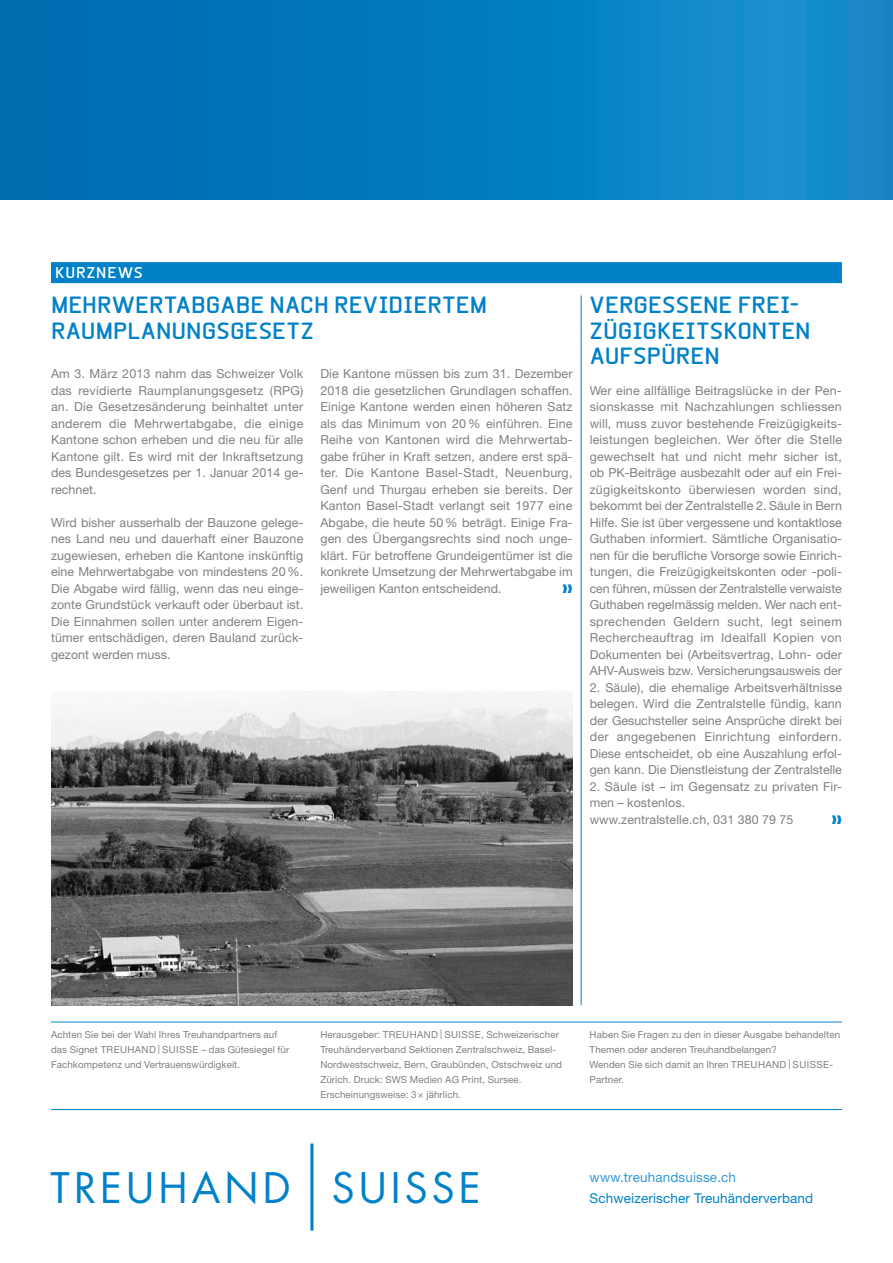
<style>
.page{position:relative;width:893px;height:1263px;background:#fff}
.page>*{position:absolute;margin:0;border:0;box-sizing:border-box;transform-origin:0 0}
.t1{font:40.95px "Futura";letter-spacing:.1em;color:#0081c8}
.t2{font:700 22.5px/25.5px "Beta Sans";color:#0081c8}
.t3{font:700 15px "Beta Sans";letter-spacing:.06em;color:#fff}
.t4{font:13.5px "Helvetica Neue LT Std";letter-spacing:.01em;color:#0081c8}
.t5{font:13.5px "Helvetica Neue LT Std";letter-spacing:.01em;color:#379ad5}
.t6{font:12.45px/16.5px "Helvetica Neue LT Std";letter-spacing:.005em;color:#808083;text-align:justify}
.t7{font:9.75px/15px "Helvetica Neue LT Std";letter-spacing:.01em;color:#808083}
</style>
<div class="page">
<div style="left:0;top:0;width:893px;height:200px;background:linear-gradient(to right,#0069af,#158fcf)"></div>
<hr style="left:892px;top:0;width:1px;height:200px;background:#1b84c4">
<hr style="left:310px;top:1143px;width:3px;height:87px;background:#0081c8">
<hr style="left:51px;top:1109px;width:791px;height:1px;background:#0081c8">
<hr style="left:51px;top:1022px;width:791px;height:1px;background:#0081c8">
<div style="left:51px;top:262px;width:791px;height:21px;background:#0081c8"></div>
<hr style="left:581px;top:296px;width:1px;height:709px;background:#0081c8">
<img style="left:51px;top:692px;width:522px;height:313px">
<p class="t3" style="left:55px;top:264px;width:89px">KURZNEWS</p>
<h2 class="t2" style="left:51px;top:292px;width:438px">MEHRWERTABGABE NACH REVIDIERTEM<br>RAUMPLANUNGSGESETZ</h2>
<p class="t6" style="left:320px;top:365px;width:254px">Die Kantone müssen bis zum 31. Dezember 2018 die gesetzlichen Grundlagen schaffen.<br>Einige Kantone werden einen höheren Satz als das Minimum von 20% einführen. Eine Reihe von Kantonen wird die Mehrwertab&shy;gabe früher in Kraft setzen, andere erst spä&shy;ter. Die Kantone Basel-Stadt, Neuenburg, Genf und Thurgau erheben sie bereits. Der Kanton Basel-Stadt verlangt seit 1977 eine Abgabe, die heute 50% beträgt. Einige Fra&shy;gen des Übergangsrechts sind noch unge&shy;klärt. Für betroffene Grundeigentümer ist die konkrete Umsetzung der Mehrwertabgabe im jeweiligen Kanton entscheidend.</p>
<p class="t6" style="left:51px;top:365px;width:254px">Am 3. März 2013 nahm das Schweizer Volk das revidierte Raumplanungsgesetz (RPG) an. Die Gesetzesänderung beinhaltet unter anderem die Mehrwertabgabe, die einige Kantone schon erheben und die neu für alle Kantone gilt. Es wird mit der Inkraftsetzung des Bundesgesetzes per 1. Januar 2014 ge&shy;rechnet.</p>
<p class="t6" style="left:51px;top:514px;width:254px">Wird bisher ausserhalb der Bauzone gelege&shy;nes Land neu und dauerhaft einer Bauzone zugewiesen, erheben die Kantone inskünftig eine Mehrwertabgabe von mindestens 20 %.<br>Die Abgabe wird fällig, wenn das neu einge&shy;zonte Grundstück verkauft oder überbaut ist.<br>Die Einnahmen sollen unter anderem Eigen&shy;tümer entschädigen, deren Bauland zurück&shy;gezont werden muss.</p>
<h2 class="t2" style="left:590px;top:292px;width:223px">VERGESSENE FREI-<br>ZÜGIGKEITSKONTEN<br>AUFSPÜREN</h2>
<p class="t6" style="left:590px;top:382px;width:254px">Wer eine allfällige Beitragslücke in der Pen&shy;sionskasse mit Nachzahlungen schliessen will, muss zuvor bestehende Freizügigkeits&shy;leistungen begleichen. Wer öfter die Stelle gewechselt hat und nicht mehr sicher ist, ob PK-Beiträge ausbezahlt oder auf ein Frei&shy;zügigkeitskonto überwiesen worden sind, bekommt bei der Zentralstelle 2. Säule in Bern Hilfe. Sie ist über vergessene und kontaktlose Guthaben informiert. Sämtliche Organisatio&shy;nen für die berufliche Vorsorge sowie Einrich&shy;tungen, die Freizügigkeitskonten oder -poli&shy;cen führen, müssen der Zentralstelle verwaiste Guthaben regelmässig melden. Wer nach ent&shy;sprechenden Geldern sucht, legt seinem Rechercheauftrag im Idealfall Kopien von Dokumenten bei (Arbeitsvertrag, Lohn- oder AHV-Ausweis bzw. Versicherungsausweis der</p>
<p class="t6" style="left:590px;top:679px;width:254px">2. Säule), die ehemalige Arbeitsverhältnisse belegen. Wird die Zentralstelle fündig, kann der Gesuchsteller seine Ansprüche direkt bei der angegebenen Einrichtung einfordern.<br>Diese entscheidet, ob eine Auszahlung erfol&shy;gen kann. Die Dienstleistung der Zentralstelle</p>
<p class="t6" style="left:590px;top:778px;width:254px;text-align:left">2. Säule ist – im Gegensatz zu privaten Fir - men – kostenlos.<br>www.zentralstelle.ch, 031 380 79 75</p>
<p class="t7" style="left:51px;top:1027px;width:240px">Achten Sie bei der Wahl Ihres Treuhandpartners auf das Signet TREUHAND | SUISSE – das Gütesiegel für<br>Fachkompetenz und Vertrauenswürdigkeit.</p>
<p class="t7" style="left:320px;top:1027px;width:243px">Herausgeber: TREUHAND | SUISSE, Schweizerischer Treuhänderverband Sektionen Zentralschweiz, Basel-Nordwestschweiz, Bern, Graubünden, Ostschweiz und Zürich. Druck: SWS Medien AG Print, Sursee.<br>Erscheinungsweise: 3× jährlich.</p>
<p class="t7" style="left:590px;top:1027px;width:252px">Haben Sie Fragen zu den in dieser Ausgabe behandelten Themen oder anderen Treuhandbelangen?<br>Wenden Sie sich damit an Ihren TREUHAND | SUISSE-Partner.</p>
<h1 class="t1" style="left:51px;top:1162px;width:432px">TREUHAND SUISSE</h1>
<p class="t5" style="left:590px;top:1169px;width:148px">www.treuhandsuisse.ch</p>
<p class="t4" style="left:590px;top:1190px;width:225px">Schweizerischer Treuhänderverband</p>
</div>
